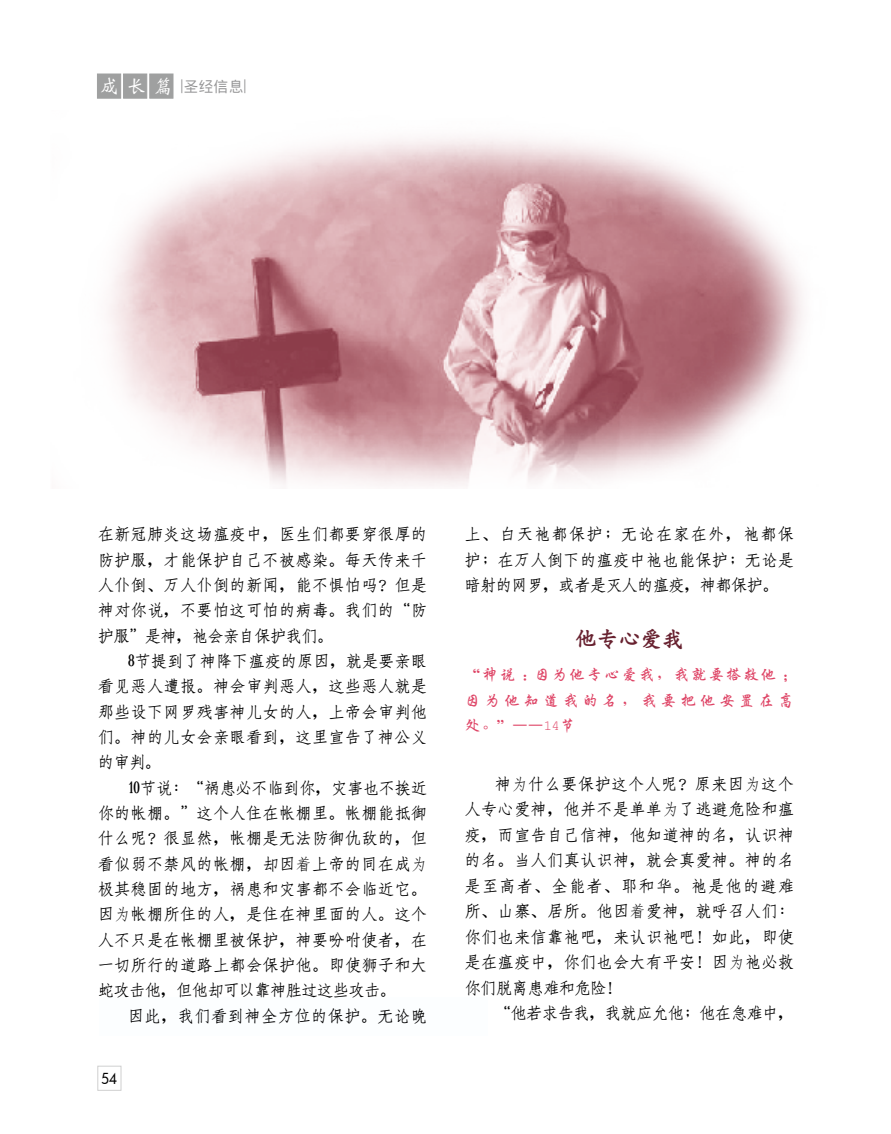
<style>
.page{position:relative;width:891px;height:1134px;background:#fff}
.page>*{position:absolute;margin:0;border:0;box-sizing:border-box;transform-origin:0 0}
.t1{font:22.5px "Han Wang Kai Bold Gb 5";color:#682230}
.t2{font:16.5px/25.3px "Han Wang Fang Song Medium Gb 5";letter-spacing:.05em;color:#000;text-align:justify;scale:.95 1}
.t3{font:16.5px "Han Wang Fang Song Medium Gb 5";letter-spacing:.005em;color:#000;scale:.95 1}
.t4{font:15.75px/25.5px "TSC J Xingkai LG TT";letter-spacing:.175em;color:#de4264;text-align:justify}
.t5{font:15px "Han Wang Hei Medium Gb 5";color:#949495}
.t6{font:14.85px "Futura Md";color:#000;scale:.91 1}
.s1{font-family:"Han Wang Wei Bei Medium Gb 5";font-size:19.5px;color:#fff}
.s2{font-family:"Fang Song"}
</style>
<div class="page">
<img style="left:109px;top:138px;width:694px;height:348px">
<div style="left:150px;top:74px;width:23px;height:24px;background:#9fa0a0"></div>
<div style="left:123px;top:74px;width:24px;height:24px;background:#9fa0a0"></div>
<div style="left:97px;top:74px;width:24px;height:24px;background:#9fa0a0"></div>
<p class="t5" style="left:100px;top:79px;width:148px"><span class="s1">成長篇</span> |聖經信息|</p>
<p class="t2" style="left:98px;top:522px;width:348px">在新冠肺炎這場瘟疫中，醫生們都要穿很厚的防護服，才能保護自己不被感染。每天傳來千人仆倒、萬人仆倒的新聞，能不懼怕嗎？但是神對你說，不要怕這可怕的病毒。我們的“防護服”是神，祂會親自保護我們。</p>
<p class="t2" style="left:98px;top:648px;width:348px;text-indent:30px">8節提到了神降下瘟疫的原因，就是要親眼看見惡人遭報。神會審判惡人，這些惡人就是那些設下網羅殘害神兒女的人，上帝會審判他們。神的兒女會親眼看到，這裡宣告了神公義的審判。</p>
<p class="t2" style="left:98px;top:775px;width:348px;text-indent:30px">10節說：“禍患必不臨到你，災害也不挨近你的帳棚。”這個人住在帳棚裡。帳棚能抵禦什么呢？很顯然，帳棚是無法防禦仇敵的，但看似弱不禁風的帳棚，卻因<span class="s2">着</span>上帝的同在成<span class="s2">为</span>極其穩固的地方，禍患和災害都不會臨近它。因<span class="s2">为</span>帳棚所住的人，是住在神裡面的人。這個人不只是在帳棚裡被保護，神要吩咐使者，在一切所行的道路上都會保護他。即使獅子和大蛇攻擊他，但他卻可以靠神勝過這些攻擊。</p>
<p class="t2" style="left:128px;top:1003px;width:316px">因此，我們看到神全方位的保護。無論晚</p>
<p class="t6" style="left:101px;top:1068px;width:19px">54</p>
<p class="t2" style="left:465px;top:521px;width:348px">上、白天祂都保護；無論在家在外，祂都保護；在萬人倒下的瘟疫中祂也能保護；無論是暗射的網羅，或者是滅人的瘟疫，神都保護。</p>
<h1 class="t1" style="left:575px;top:627px;width:111px">他專心愛我</h1>
<p class="t4" style="left:465px;top:660px;width:330px">“神说：因为他专心爱我，我就要搭救他；因为他知道我的名，我要把他安置在高处。”——14节</p>
<p class="t2" style="left:465px;top:771px;width:348px;text-indent:30px">神<span class="s2">为</span>什么要保護這個人呢？原來因<span class="s2">为</span>這個人專心愛神，他並不是單單<span class="s2">为</span>了逃避危險和瘟疫，而宣告自己信神，他知道神的名，認識神的名。當人們真認識神，就會真愛神。神的名是至高者、全能者、耶和華。祂是他的避難所、山寨、居所。他因<span class="s2">着</span>愛神，就呼召人們：你們也來信靠祂吧，來認識祂吧！如此，即使是在瘟疫中，你們也會大有平安！因<span class="s2">为</span>祂必救你們脫離患難和危險！</p>
<p class="t3" style="left:495px;top:1005px;width:316px">“他若求告我，我就應允他；他在急難中，</p>
</div>
